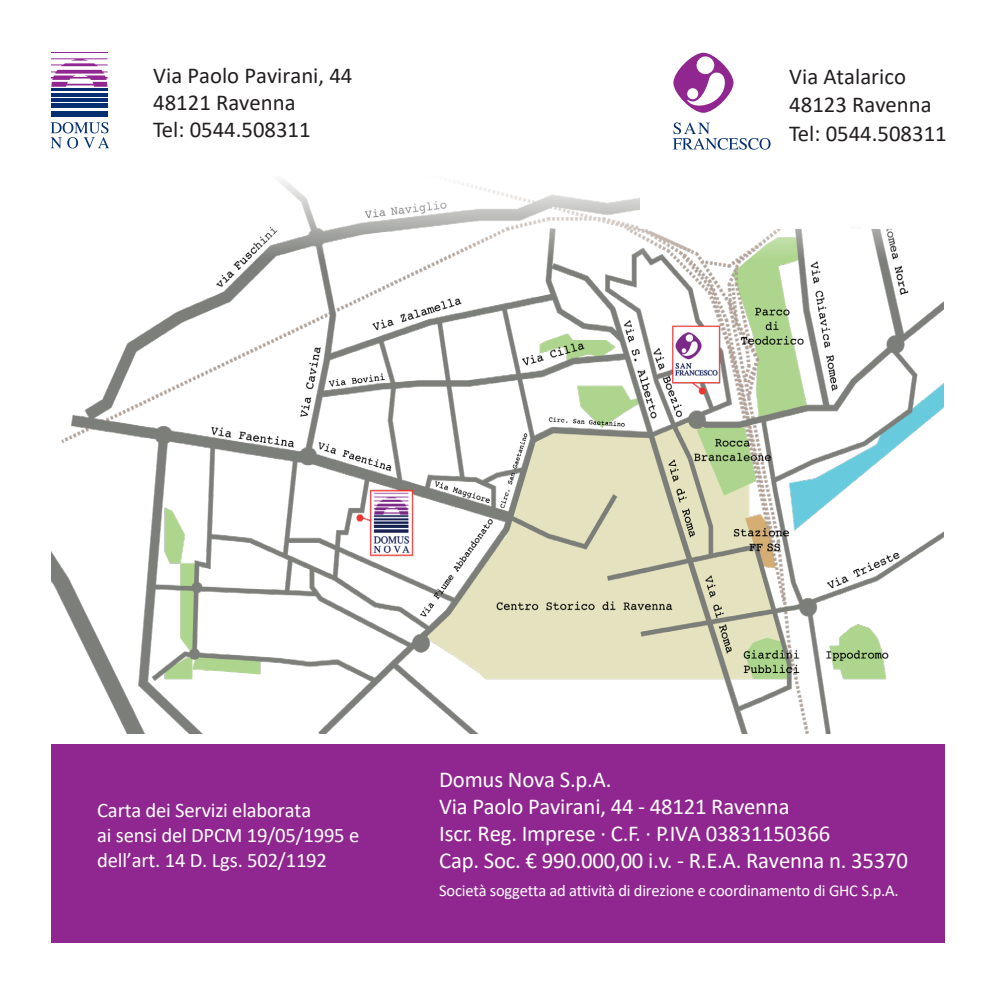
<style>
.page{position:relative;width:993px;height:993px;background:#fff}
.page>*{position:absolute;margin:0;border:0;box-sizing:border-box;transform-origin:0 0}
.t1{font:23.45px "Calibri";color:#231f20}
.t2{font:22.75px/27.3px "Calibri";letter-spacing:-.01em;color:#fff}
.t3{font:22.75px/27.3px "Calibri";color:#231f20}
.t4{font:20.65px/24.8px "Calibri";letter-spacing:-.01em;color:#fff}
.t5{font:16.45px "Calibri";letter-spacing:-.015em;color:#fff}
</style>
<div class="page">
<img style="left:51px;top:286px;width:892px;height:447px">
<svg style="left:385px;top:724px;width:3px;height:9px"></svg>
<svg style="left:216px;top:180px;width:689px;height:106px"></svg>
<svg style="left:50px;top:122px;width:59px;height:26px"></svg>
<hr style="left:51px;top:52px;width:56px;height:1px;background:#90268f">
<svg style="left:51px;top:58px;width:56px;height:29px"></svg>
<hr style="left:51px;top:88px;width:56px;height:3px;background:#052f71">
<hr style="left:51px;top:93px;width:57px;height:3px;background:#052f71">
<hr style="left:51px;top:98px;width:57px;height:4px;background:#052f71">
<hr style="left:51px;top:104px;width:57px;height:4px;background:#052f71">
<div style="left:51px;top:111px;width:57px;height:5px;background:#052f71"></div>
<div style="left:640px;top:113px;width:330px;height:115px;background:#fff"></div>
<svg style="left:672px;top:122px;width:98px;height:28px"></svg>
<svg style="left:673px;top:53px;width:60px;height:60px"></svg>
<div style="left:51px;top:744px;width:893px;height:198px;background:#90268f"></div>
<p class="t3" style="left:153px;top:61px;width:200px">Via Paolo Pavirani, 44<br>48121 Ravenna<br>Tel: 0544.508311</p>
<p class="t3" style="left:789px;top:62px;width:159px;line-height:28.5px">Via Atalarico<br>48123 Ravenna<br>Tel: 0544.508311</p>
<p class="t1" style="left:135px;top:61px;width:159px">Tel: 0544.508311</p>
<p class="t4" style="left:97px;top:797px;width:263px">Carta dei Servizi elaborata<br>ai sensi del DPCM 19/05/1995 e dell’art. 14 D. Lgs. 502/1192</p>
<p class="t2" style="left:439px;top:764px;width:470px">Domus Nova S.p.A.<br>Via Paolo Pavirani, 44 - 48121 Ravenna<br>Iscr. Reg. Imprese · C.F. · P.IVA 03831150366<br>Cap. Soc. € 990.000,00 i.v. - R.E.A. Ravenna n. 35370</p>
<p class="t5" style="left:439px;top:878px;width:461px">Società soggetta ad attività di direzione e coordinamento di GHC S.p.A.</p>
</div>
